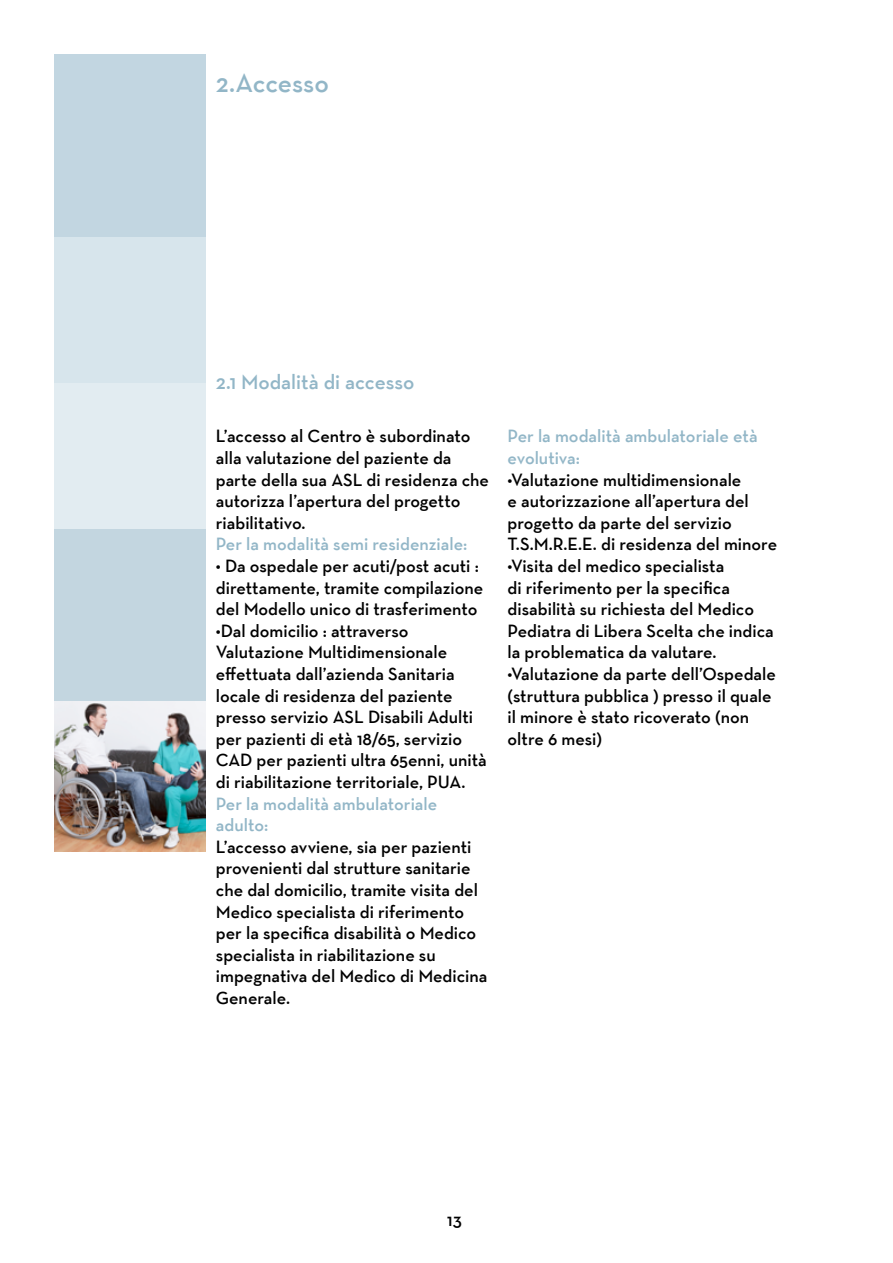
<style>
.page{position:relative;width:893px;height:1263px;background:#fff}
.page>*{position:absolute;margin:0;border:0;box-sizing:border-box;transform-origin:0 0}
.t1{font:600 27px "Neutra Text";letter-spacing:-.005em;color:#92b6c7}
.t2{font:600 21px "Neutra Text";color:#92b6c7}
.t3{font:600 18px/21.6px "Neutra Text";color:#000}
.t4{font:600 18px/21.6px "Neutra Text";color:#92b6c7}
</style>
<div class="page">
<div style="left:54px;top:54px;width:151px;height:183px;background:#c2d6e1"></div>
<div style="left:54px;top:237px;width:151px;height:146px;background:#d7e5ec"></div>
<div style="left:54px;top:383px;width:151px;height:146px;background:#e2ecf1"></div>
<div style="left:54px;top:529px;width:151px;height:173px;background:#c3d6e0"></div>
<img style="left:54px;top:702px;width:151px;height:149px">
<h1 class="t1" style="left:216px;top:66px;width:115px">2.Accesso</h1>
<p class="t2" style="left:216px;top:369px;width:200px">2.1 Modalità di accesso</p>
<p class="t3" style="left:216px;top:425px;width:275px">L’accesso al Centro è subordinato alla valutazione del paziente da parte della sua ASL di residenza che autorizza l’apertura del progetto riabilitativo.</p>
<p class="t4" style="left:216px;top:533px;width:253px">Per la modalità semi residenziale:</p>
<p class="t3" style="left:216px;top:555px;width:269px">• Da ospedale per acuti/post acuti : direttamente, tramite compilazione del Modello unico di trasferimento</p>
<p class="t3" style="left:216px;top:619px;width:273px">•Dal domicilio : attraverso Valutazione Multidimensionale effettuata dall’azienda Sanitaria locale di residenza del paziente presso servizio ASL Disabili Adulti per pazienti di età 18/65, servizio CAD per pazienti ultra 65enni, unità di riabilitazione territoriale, PUA.</p>
<p class="t4" style="left:216px;top:792px;width:223px">Per la modalità ambulatoriale adulto:</p>
<p class="t3" style="left:216px;top:835px;width:273px">L’accesso avviene, sia per pazienti provenienti dal strutture sanitarie che dal domicilio, tramite visita del Medico specialista di riferimento per la specifica disabilità o Medico specialista in riabilitazione su impegnativa del Medico di Medicina Generale.</p>
<p class="t4" style="left:508px;top:425px;width:252px">Per la modalità ambulatoriale età evolutiva:</p>
<p class="t3" style="left:508px;top:468px;width:271px">•Valutazione multidimensionale<br>e autorizzazione all’apertura del progetto da parte del servizio T.S.M.R.E.E. di residenza del minore</p>
<p class="t3" style="left:508px;top:555px;width:268px">•Visita del medico specialista<br>di riferimento per la specifica disabilità su richiesta del Medico Pediatra di Libera Scelta che indica la problematica da valutare.</p>
<p class="t3" style="left:508px;top:663px;width:270px">•Valutazione da parte dell’Ospedale (struttura pubblica ) presso il quale il minore è stato ricoverato (non oltre 6 mesi)</p>
<p class="t3" style="left:447px;top:1209px;width:16px">13</p>
</div>
